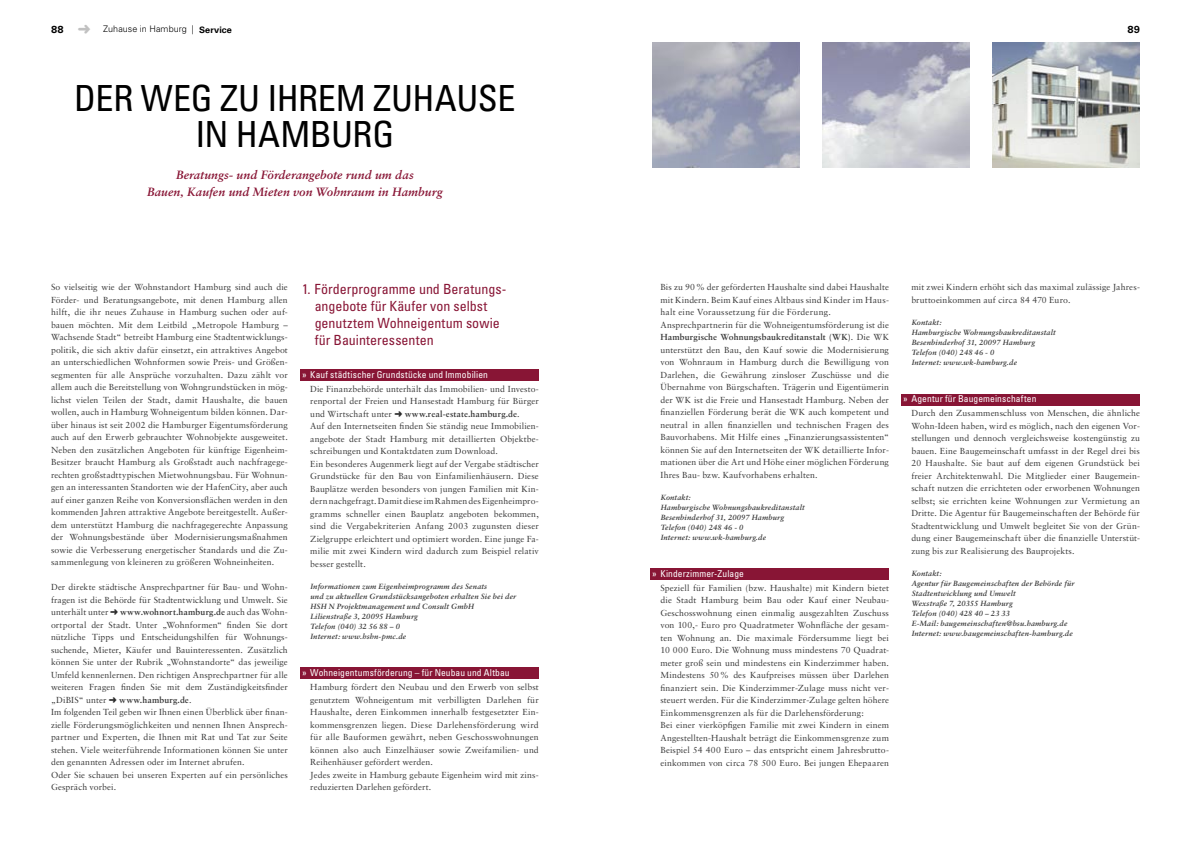
<style>
.page{position:relative;width:1191px;height:842px;background:#fff}
.page>*{position:absolute;margin:0;border:0;box-sizing:border-box;transform-origin:0 0}
.t1{font:condensed 36px/36px "Univers LT Std";letter-spacing:-.01em;color:#000;text-align:center}
.t2{font:condensed 14px/17px "Univers LT Std";color:#881535}
.t3{font:italic 700 12px/17px "Sabon LT Std";color:#881535;text-align:center}
.t4{font:700 10px "Univers BQ";color:#000}
.t5{font:condensed 9.5px "Univers LT Std";letter-spacing:.01em;color:#fff}
.t6{font:300 9px "Univers LT Std";letter-spacing:.005em;color:#000}
.t7{font:8.8px/12.5px "Sabon LT Std";letter-spacing:.01em;color:#393939}
.t8{font:italic 700 7.5px/10px "Sabon LT Std";letter-spacing:.02em;color:#393939}
.s1{font-family:"Univers BQ";font-weight:700;font-size:10px}
.s2{color:#c1c1c1}
.s3{font-family:"Univers BQ";font-weight:700}
.s4{color:#2a2a2a}
.s5{font-weight:700}
</style>
<div class="page">
<div style="left:651px;top:568px;width:238px;height:11px;background:#881535"></div>
<div style="left:300px;top:667px;width:239px;height:12px;background:#881535"></div>
<div style="left:300px;top:369px;width:239px;height:12px;background:#881535"></div>
<div style="left:901px;top:394px;width:239px;height:11px;background:#881535"></div>
<img style="left:822px;top:43px;width:147px;height:124px">
<img style="left:992px;top:43px;width:148px;height:124px">
<img style="left:652px;top:43px;width:147px;height:124px">
<p class="t6" style="left:51px;top:24px;width:182px"><span class="s1">88</span> <span class="s2">➜</span> Zuhause in Hamburg | <span class="s3">Service</span></p>
<p class="t4" style="left:1127px;top:23px;width:14px">89</p>
<h2 class="t1" style="left:74px;top:80px;width:443px">DER WEG ZU IHREM ZUHAUSE<br>IN HAMBURG</h2>
<h3 class="t3" style="left:147px;top:166px;width:297px">Beratungs- und Förderangebote rund um das<br>Bauen, Kaufen und Mieten von Wohnraum in Hamburg</h3>
<p class="t7" style="left:51px;top:281px;width:238px;text-align:justify">So vielseitig wie der Wohnstandort Hamburg sind auch die Förder- und Beratungsangebote, mit denen Hamburg allen hilft, die ihr neues Zuhause in Hamburg suchen oder auf&shy;bauen möchten. Mit dem Leitbild „Metropole Hamburg – Wachsende Stadt“ betreibt Hamburg eine Stadtentwicklungs&shy;politik, die sich aktiv dafür einsetzt, ein attraktives Angebot an unterschiedlichen Wohnformen sowie Preis- und Größen&shy;segmenten für alle Ansprüche vorzuhalten. Dazu zählt vor allem auch die Bereitstellung von Wohngrundstücken in mög&shy;lichst vielen Teilen der Stadt, damit Haushalte, die bauen wollen, auch in Hamburg Wohneigentum bilden können. Dar&shy;über hinaus ist seit 2002 die Hamburger Eigentumsförderung auch auf den Erwerb gebrauchter Wohnobjekte ausgeweitet.<br>Neben den zusätzlichen Angeboten für künftige Eigenheim-Besitzer braucht Hamburg als Großstadt auch nachfragege&shy;rechten großstadttypischen Mietwohnungsbau. Für Wohnun&shy;gen an interessanten Standorten wie der HafenCity, aber auch auf einer ganzen Reihe von Konversionsflächen werden in den kommenden Jahren attraktive Angebote bereitgestellt. Außer&shy;dem unterstützt Hamburg die nachfragegerechte Anpassung der Wohnungsbestände über Modernisierungsmaßnahmen sowie die Verbesserung energetischer Standards und die Zu&shy;sammenlegung von kleineren zu größeren Wohneinheiten.</p>
<p class="t7" style="left:51px;top:581px;width:238px">Der direkte städtische Ansprechpartner für Bau- und Wohn&shy;fragen ist die Behörde für Stadtentwicklung und Umwelt. Sie unterhält unter <span class="s4">➜</span> <span class="s5">www.wohnort.hamburg.de</span> auch das Wohn&shy;ortportal der Stadt. Unter „Wohnformen“ finden Sie dort nützliche Tipps und Entscheidungshilfen für Wohnungs&shy;suchende, Mieter, Käufer und Bauinteressenten. Zusätzlich können Sie unter der Rubrik „Wohnstandorte“ das jeweilige Umfeld kennenlernen. Den richtigen Ansprechpartner für alle weiteren Fragen finden Sie mit dem Zuständigkeitsfinder „DiBIS“ unter <span class="s4">➜</span> <span class="s5">www.hamburg.de</span>.<br>Im folgenden Teil geben wir Ihnen einen Überblick über finan&shy;zielle Förderungsmöglichkeiten und nennen Ihnen Ansprech&shy;partner und Experten, die Ihnen mit Rat und Tat zur Seite stehen. Viele weiterführende Informationen können Sie unter den genannten Adressen oder im Internet abrufen.<br>Oder Sie schauen bei unseren Experten auf ein persönliches Gespräch vorbei.</p>
<h3 class="t2" style="left:315px;top:280px;width:193px;text-indent:-13px">1. Förderprogramme und Beratungs&shy;angebote für Käufer von selbst genutztem Wohneigentum sowie für Bauinteressenten</h3>
<p class="t5" style="left:302px;top:368px;width:187px">» Kauf städtischer Grundstücke und Immobilien</p>
<p class="t7" style="left:310px;top:382px;width:230px">Die Finanzbehörde unterhält das Immobilien- und Investo&shy;renportal der Freien und Hansestadt Hamburg für Bürger und Wirtschaft unter <span class="s4">➜</span> <span class="s5">www.real-estate.hamburg.de</span>.<br>Auf den Internetseiten finden Sie ständig neue Immobilien&shy;angebote der Stadt Hamburg mit detaillierten Objektbe&shy;schreibungen und Kontaktdaten zum Download.<br>Ein besonderes Augenmerk liegt auf der Vergabe städtischer Grundstücke für den Bau von Einfamilienhäusern. Diese Bauplätze werden besonders von jungen Familien mit Kin&shy;dern nachgefragt. Damit diese im Rahmen des Eigenheimpro&shy;gramms schneller einen Bauplatz angeboten bekommen, sind die Vergabekriterien Anfang 2003 zugunsten die ser Zielgruppe erleichtert und optimiert worden. Eine junge Fa&shy;milie mit zwei Kindern wird dadurch zum Beispiel relativ besser gestellt.</p>
<p class="t8" style="left:310px;top:581px;width:207px">Informationen zum Eigenheimprogramm des Senats<br>und zu aktuellen Grundstücksangeboten erhalten Sie bei der HSH N Projektmanagement und Consult GmbH Lilienstraße 3, 20095 Hamburg<br>Telefon (040) 32 56 88 – 0<br>Internet: www.hshn-pmc.de</p>
<p class="t5" style="left:302px;top:667px;width:209px">» Wohneigentumsförderung – für Neubau und Altbau</p>
<p class="t7" style="left:310px;top:681px;width:230px">Hamburg fördert den Neubau und den Erwerb von selbst genutztem Wohneigentum mit verbilligten Darlehen für Haushalte, deren Einkommen innerhalb festgesetzter Ein&shy;kommensgrenzen liegen. Diese Darlehensförderung wird für alle Bauformen gewährt, neben Geschosswohnungen können also auch Einzelhäuser sowie Zweifamilien- und Reihenhäuser gefördert werden.<br>Jedes zweite in Hamburg gebaute Eigenheim wird mit zins&shy;reduzierten Darlehen gefördert.</p>
<p class="t7" style="left:660px;top:281px;width:230px">Bis zu 90 % der geförderten Haushalte sind dabei Haushalte mit Kindern. Beim Kauf eines Altbaus sind Kinder im Haus&shy;halt eine Voraussetzung für die Förderung.<br>Ansprechpartnerin für die Wohneigentumsförderung ist die <span class="s5">Hamburgische Wohnungsbaukreditanstalt (WK)</span>. Die WK unterstützt den Bau, den Kauf sowie die Modernisierung von Wohnraum in Hamburg durch die Bewilligung von Darlehen, die Gewährung zinsloser Zuschüsse und die Übernahme von Bürgschaften. Trägerin und Eigentümerin der WK ist die Freie und Hansestadt Hamburg. Neben der finanziellen Förderung berät die WK auch kompetent und neutral in allen finanziellen und technischen Fragen des Bauvorhabens. Mit Hilfe eines „Finanzierungsassistenten“ können Sie auf den Internetseiten der WK detaillierte Infor&shy;mationen über die Art und Höhe einer möglichen Förderung Ihres Bau- bzw. Kaufvorhabens erhalten.</p>
<p class="t8" style="left:660px;top:492px;width:145px">Kontakt:<br>Hamburgische Wohnungsbaukreditanstalt<br>Besenbinderhof 31, 20097 Hamburg<br>Telefon (040) 248 46 - 0<br>Internet: www.wk-hamburg.de</p>
<p class="t5" style="left:652px;top:567px;width:93px">» Kinderzimmer-Zulage</p>
<p class="t7" style="left:660px;top:581px;width:230px">Speziell für Familien (bzw. Haushalte) mit Kindern bietet die Stadt Hamburg beim Bau oder Kauf einer Neubau-Geschosswohnung einen einmalig ausgezahlten Zuschuss von 100,- Euro pro Quadratmeter Wohnfläche der gesam&shy;ten Wohnung an. Die maximale Fördersumme liegt bei 10 000 Euro. Die Wohnung muss mindestens 70 Quadrat&shy;meter groß sein und mindestens ein Kinderzimmer haben.<br>Mindestens 50 % des Kaufpreises müssen über Darlehen finanziert sein. Die Kinderzimmer-Zulage muss nicht ver&shy;steuert werden. Für die Kinderzimmer-Zulage gelten höhere Einkommensgrenzen als für die Darlehensförderung:<br>Bei einer vierköpfigen Familie mit zwei Kindern in einem Angestellten-Haushalt beträgt die Einkommensgrenze zum Beispiel 54 400 Euro – das entspricht einem Jahresbrutto&shy;einkommen von circa 78 500 Euro. Bei jungen Ehepaaren</p>
<p class="t7" style="left:911px;top:281px;width:230px">mit zwei Kindern erhöht sich das maximal zulässige Jahres&shy;bruttoeinkommen auf circa 84 470 Euro.</p>
<p class="t8" style="left:911px;top:317px;width:145px">Kontakt:<br>Hamburgische Wohnungsbaukreditanstalt<br>Besenbinderhof 31, 20097 Hamburg<br>Telefon (040) 248 46 - 0<br>Internet: www.wk-hamburg.de</p>
<p class="t5" style="left:903px;top:393px;width:135px">» Agentur für Baugemeinschaften</p>
<p class="t7" style="left:911px;top:407px;width:230px;text-align:justify">Durch den Zusammenschluss von Menschen, die ähnliche Wohn-Ideen haben, wird es möglich, nach den eigenen Vor&shy;stellungen und dennoch vergleichsweise kostengünstig zu bauen. Eine Baugemeinschaft umfasst in der Regel drei bis 20 Haushalte. Sie baut auf dem eigenen Grundstück bei freier Architektenwahl. Die Mitglieder einer Baugemein&shy;schaft nutzen die errichteten oder erworbenen Wohnungen selbst; sie errichten keine Wohnungen zur Vermietung an Dritte. Die Agentur für Baugemeinschaften der Behörde für Stadtentwicklung und Umwelt begleitet Sie von der Grün&shy;dung einer Baugemeinschaft über die finanzielle Unterstüt&shy;zung bis zur Realisierung des Bauprojekts.</p>
<p class="t8" style="left:911px;top:568px;width:164px">Kontakt:<br>Agentur für Baugemeinschaften der Behörde für Stadtentwicklung und Umwelt<br>Wexstraße 7, 20355 Hamburg<br>Telefon (040) 428 40 – 23 33<br>E-Mail: baugemeinschaften@bsu.hamburg.de Internet: www.baugemeinschaften-hamburg.de</p>
</div>
